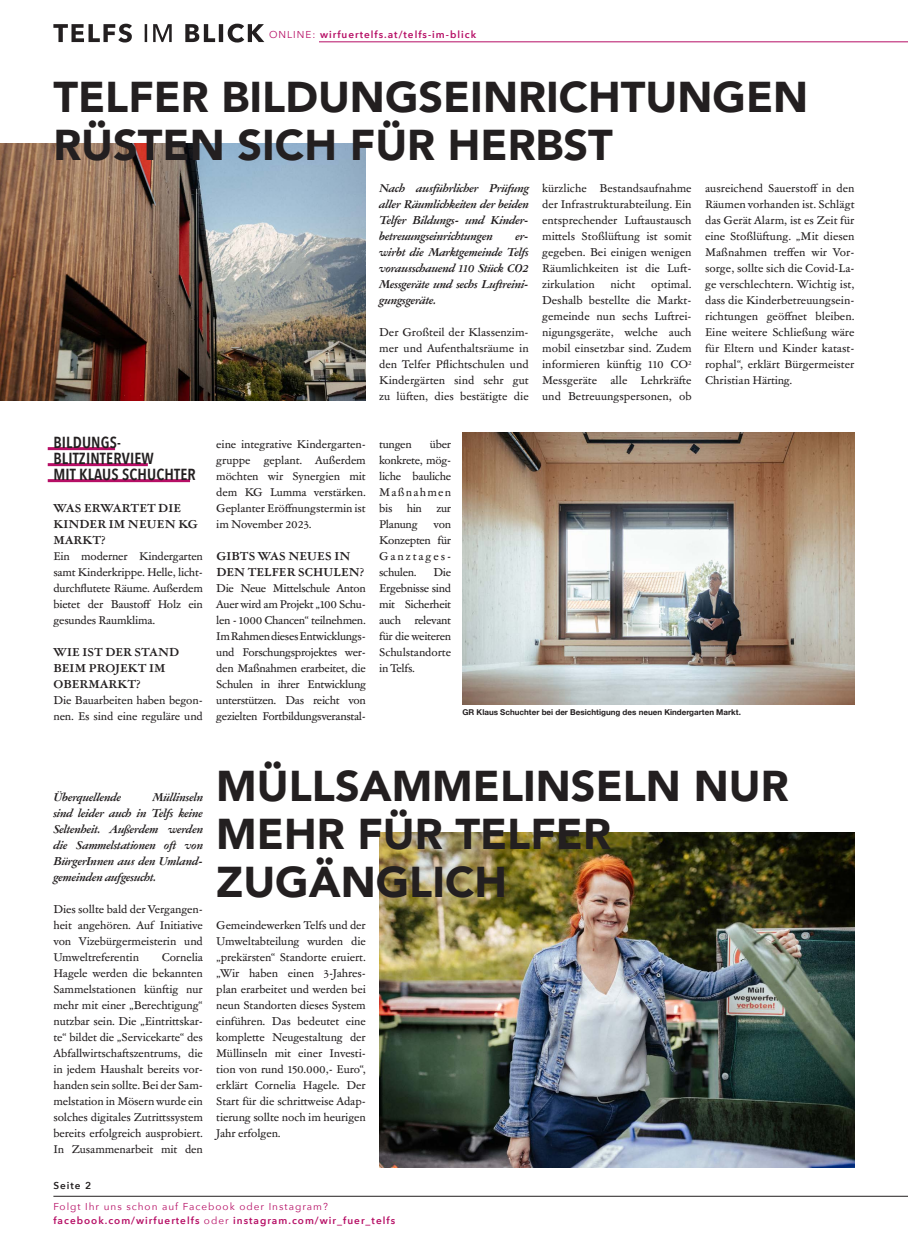
<style>
.page{position:relative;width:908px;height:1248px;background:#fff}
.page>*{position:absolute;margin:0;border:0;box-sizing:border-box;transform-origin:0 0}
.H1_new{font:900 43px/48px "Avenir";color:#231f20}
.H_fliesstext{font:600 16px "Avenir Next Condensed";letter-spacing:.01em;color:#231f20}
.Fliesstext{font:11px/16px "Garamond ATF Text";letter-spacing:-.01em;color:#231f20;text-align:justify}
.Fliesstext-2{font:italic 700 11px/16px "Garamond ATF Text";letter-spacing:-.01em;color:#231f20;text-align:justify}
.Fliesstext-3{font:700 11px/16px "Garamond ATF Text";letter-spacing:.015em;color:#231f20}
.Fliesstext-4{font:11px "Garamond ATF Text";letter-spacing:-.03em;color:#231f20}
.H_fliesstext-2{font:600 10px "Avenir Next";letter-spacing:.1em;color:#b60e65}
.H_fliesstext-3{font:10px "Avenir Next";letter-spacing:.1em;color:#b60e65}
.H_fliesstext-4{font:600 10px "Avenir Next";letter-spacing:.1em;color:#231f20}
.Fliesstext-5{font:700 8px "Helvetica Neue";color:#231f20}
.s1{font-weight:400}
</style>
<div class="page">
<img style="left:0;top:143px;width:366px;height:257px">
<img style="left:462px;top:432px;width:392px;height:272px">
<img style="left:379px;top:832px;width:475px;height:334px">
<hr style="left:48px;top:447px;width:67px;height:3px;background:#b60e65">
<hr style="left:48px;top:463px;width:100px;height:3px;background:#b60e65">
<hr style="left:48px;top:479px;width:142px;height:3px;background:#b60e65">
<hr style="left:53px;top:1195px;width:854px;height:1px;background:#231f20">
<svg style="left:53px;top:24px;width:211px;height:19px"></svg>
<hr style="left:319px;top:41px;width:588px;height:1px;background:#b60e65">
<p class="H_fliesstext-2" style="left:269px;top:26px;width:208px"><span class="s1">ONLINE:</span> wirfuertelfs.at/telfs-im-blick</p>
<p class="H1_new" style="left:53px;top:72px;width:756px">TELFER BILDUNGSEINRICHTUNGEN<br>RÜSTEN SICH FÜR HERBST</p>
<p class="Fliesstext-2" style="left:379px;top:180px;width:151px">Nach ausführlicher Prüfung aller Räumlichkeiten der beiden Telfer Bildungs- und Kinder&shy;betreuungseinrichtungen</p>
<p class="Fliesstext-2" style="left:379px;top:228px;width:151px;text-indent:136px">er&shy;wirbt die Marktgemeinde Telfs vorausschauend 110 Stück CO2<br>Messgeräte und sechs Luftreini&shy;gungsgeräte.</p>
<p class="Fliesstext" style="left:379px;top:324px;width:151px">Der Großteil der Klassenzim&shy;mer und Aufenthaltsräume in den Telfer Pflichtschulen und Kindergärten sind sehr gut zu lüften, dies bestätigte die</p>
<p class="Fliesstext" style="left:542px;top:180px;width:151px">kürzliche Bestandsaufnahme der Infrastrukturabteilung. Ein entsprechender Luftaustausch mittels Stoßlüftung ist somit gegeben. Bei einigen wenigen Räumlichkeiten ist die Luft&shy;zirkulation</p>
<p class="Fliesstext" style="left:542px;top:276px;width:151px;text-indent:109px">optimal.<br>Deshalb bestellte die Markt&shy;gemeinde nun sechs Luftrei&shy;nigungsgeräte, welche auch mobil einsetzbar sind. Zudem informieren künftig 110 CO<sup>2<br></sup>Messgeräte alle Lehrkräfte und Betreuungspersonen, ob</p>
<p class="Fliesstext" style="left:610px;top:276px;width:26px">nicht</p>
<p class="Fliesstext" style="left:704px;top:180px;width:151px">ausreichend Sauerstoff in den Räumen vorhanden ist. Schlägt das Gerät Alarm, ist es Zeit für eine Stoßlüftung. „Mit diesen Maßnahmen treffen wir Vor&shy;sorge, sollte sich die Covid-La&shy;ge verschlechtern. Wichtig ist, dass die Kinderbetreuungsein&shy;richtungen geöffnet bleiben.<br>Eine weitere Schließung wäre für Eltern und Kinder katast&shy;rophal“, erklärt Bürgermeister Christian Härting.</p>
<p class="H_fliesstext" style="left:53px;top:428px;width:69px">BILDUNGS-</p>
<p class="H_fliesstext" style="left:53px;top:444px;width:102px">BLITZINTERVIEW</p>
<p class="H_fliesstext" style="left:53px;top:460px;width:144px">MIT KLAUS SCHUCHTER</p>
<p class="Fliesstext-3" style="left:53px;top:500px;width:146px">WAS ERWARTET DIE<br>KINDER IM NEUEN KG<br>MARKT?</p>
<p class="Fliesstext" style="left:53px;top:548px;width:151px">Ein moderner Kindergarten samt Kinderkrippe. Helle, licht&shy;durchflutete Räume. Außerdem bietet der Baustoff Holz ein gesundes Raumklima.</p>
<p class="Fliesstext-3" style="left:53px;top:644px;width:127px">WIE IST DER STAND<br>BEIM PROJEKT IM<br>OBERMARKT?</p>
<p class="Fliesstext" style="left:53px;top:692px;width:151px">Die Bauarbeiten haben begon&shy;nen. Es sind eine reguläre und</p>
<p class="Fliesstext" style="left:216px;top:436px;width:151px">eine integrative Kindergarten&shy;gruppe geplant. Außerdem möchten wir Synergien mit dem KG Lumma verstärken.<br>Geplanter Eröffnungstermin ist im November 2023.</p>
<p class="Fliesstext-3" style="left:216px;top:548px;width:149px">GIBTS WAS NEUES IN<br>DEN TELFER SCHULEN?</p>
<p class="Fliesstext" style="left:216px;top:580px;width:151px">Die Neue Mittelschule Anton Auer wird am Projekt „100 Schu&shy;len - 1000 Chancen“ teilnehmen.<br>Im Rahmen dieses Entwicklungs&shy;und Forschungsprojektes wer&shy;den Maßnahmen erarbeitet, die Schulen in ihrer Entwicklung unterstützen. Das reicht von gezielten Fortbildungsveranstal-</p>
<p class="Fliesstext" style="left:379px;top:436px;width:73px;text-indent:51px">über konkrete, mög&shy;liche bauliche Maßnahmen bis</p>
<p class="Fliesstext" style="left:379px;top:436px;width:34px">tungen</p>
<p class="Fliesstext" style="left:406px;top:500px;width:17px">hin</p>
<p class="Fliesstext" style="left:436px;top:500px;width:16px">zur</p>
<p class="Fliesstext-4" style="left:379px;top:516px;width:40px">Planung</p>
<p class="Fliesstext" style="left:379px;top:516px;width:73px;text-indent:54px">von Konzepten für Ganztages&shy;schulen.</p>
<p class="Fliesstext" style="left:379px;top:564px;width:73px;text-indent:54px">Die Ergebnisse sind mit Sicherheit auch relevant für die weiteren Schulstandorte in Telfs.</p>
<p class="Fliesstext-5" style="left:462px;top:706px;width:280px">GR Klaus Schuchter bei der Besichtigung des neuen Kindergarten Markt.</p>
<p class="Fliesstext-2" style="left:53px;top:788px;width:69px">Überquellende</p>
<p class="Fliesstext-2" style="left:53px;top:788px;width:151px;text-indent:99px">Müllinseln sind leider auch in Telfs keine Seltenheit. Außerdem werden die Sammelstationen oft von BürgerInnen aus den Umland&shy;gemeinden aufgesucht.</p>
<p class="Fliesstext" style="left:53px;top:900px;width:151px">Dies sollte bald der Vergangen&shy;heit angehören. Auf Initiative von Vizebürgermeisterin und Umweltreferentin</p>
<p class="Fliesstext" style="left:53px;top:948px;width:151px;text-indent:108px">Cornelia Hagele werden die bekannten Sammelstationen künftig nur mehr mit einer „Berechtigung“ nutzbar sein. Die „Eintrittskar&shy;te“ bildet die „Servicekarte“ des Abfallwirtschaftszentrums, die in jedem Haushalt bereits vor&shy;handen sein sollte. Bei der Sam&shy;melstation in Mösern wurde ein solches digitales Zutrittssystem bereits erfolgreich ausprobiert.<br>In Zusammenarbeit mit den</p>
<p class="H_fliesstext-4" style="left:53px;top:1177px;width:39px">Seite 2</p>
<p class="H1_new" style="left:216px;top:760px;width:573px">MÜLLSAMMELINSELN NUR</p>
<p class="H1_new" style="left:216px;top:808px;width:396px">MEHR FÜR TELFER</p>
<p class="H1_new" style="left:216px;top:856px;width:292px">ZUGÄNGLICH</p>
<p class="Fliesstext" style="left:216px;top:916px;width:151px">Gemeindewerken Telfs und der Umweltabteilung wurden die „prekärsten“ Standorte eruiert. „Wir haben einen 3-Jahres&shy;plan erarbeitet und werden bei neun Standorten dieses System einführen. Das bedeutet eine komplette Neugestaltung der Müllinseln mit einer Investi&shy;tion von rund 150.000,- Euro“, erklärt Cornelia Hagele. Der Start für die schrittweise Adap&shy;tierung sollte noch im heurigen Jahr erfolgen.</p>
<p class="H_fliesstext-3" style="left:53px;top:1197px;width:276px">Folgt Ihr uns schon auf Facebook oder Instagram?</p>
<p class="H_fliesstext-2" style="left:53px;top:1211px;width:343px">facebook.com/wirfuertelfs <span class="s1">oder</span> instagram.com/wir_fuer_telfs</p>
</div>
